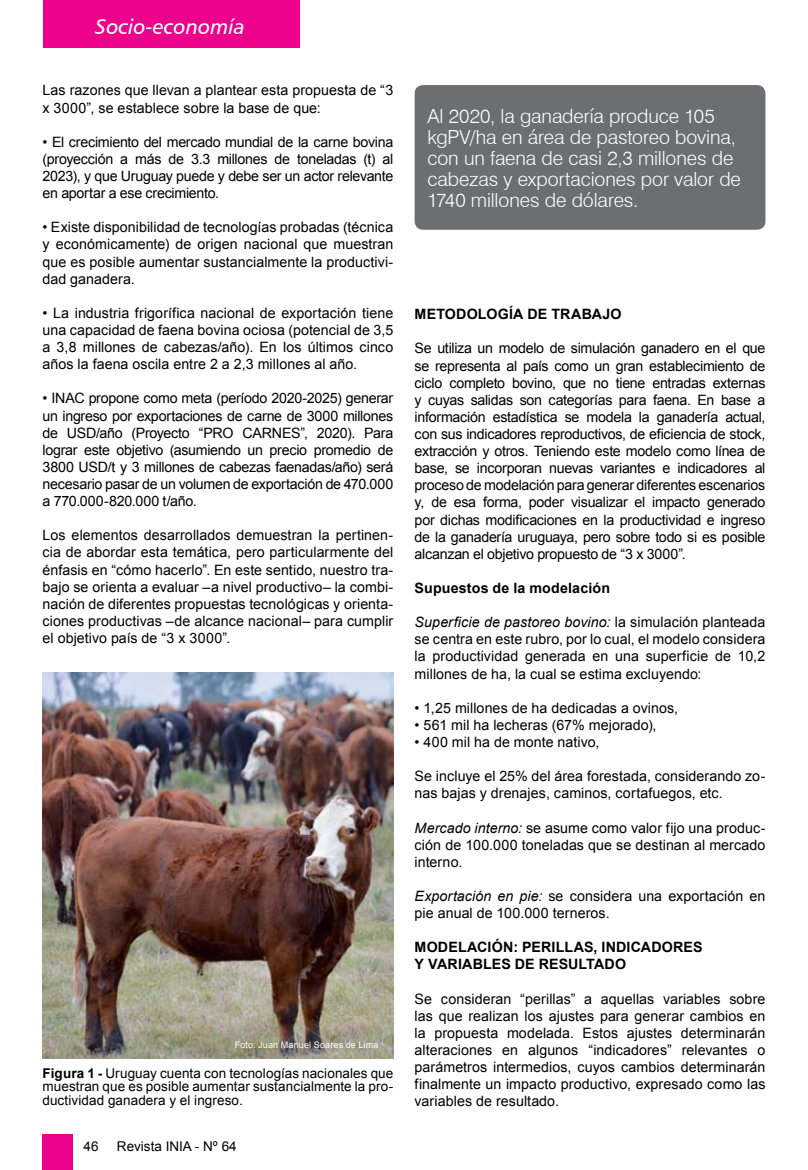
<style>
.page{position:relative;width:808px;height:1170px;background:#fff}
.page>*{position:absolute;margin:0;border:0;box-sizing:border-box;transform-origin:0 0}
.t1{font:21px "Humanist 777 BT Italic B";color:#fff}
.t2{font:300 19.5px/21px "Swiss 721 BT";color:#fff}
.t3{font:14.25px/17.1px "Arial";letter-spacing:.005em;color:#000;text-align:justify}
.t4{font:700 14.25px "Arial";letter-spacing:.01em;color:#000}
.t5{font:13.5px/13.5px "Arial";letter-spacing:.005em;color:#000;text-align:justify}
.t6{font:9px "Arial";letter-spacing:.02em;color:#fff}
.s1{font-weight:700}
.s2{font-style:italic}
</style>
<div class="page">
<div style="left:43px;top:0;width:257px;height:47px;background:#ec008c"></div>
<div style="left:43px;top:1134px;width:30px;height:35px;background:#ec008c"></div>
<div style="left:415px;top:85px;width:350px;height:145px;background:#6d6e71;border-radius:9px"></div>
<img style="left:43px;top:672px;width:351px;height:386px">
<h1 class="t1" style="left:95px;top:13px;width:151px">Socio-economía</h1>
<p class="t3" style="left:43px;top:82px;width:352px">Las razones que llevan a plantear esta propuesta de “3 x 3000”, se establece sobre la base de que:</p>
<p class="t3" style="left:43px;top:133px;width:352px">• El crecimiento del mercado mundial de la carne bovina (proyección a más de 3.3 millones de toneladas (t) al 2023), y que Uruguay puede y debe ser un actor relevante en aportar a ese crecimiento.</p>
<p class="t3" style="left:43px;top:219px;width:352px">• Existe disponibilidad de tecnologías probadas (técnica y económicamente) de origen nacional que muestran que es posible aumentar sustancialmente la productivi&shy;dad ganadera.</p>
<p class="t3" style="left:43px;top:304px;width:352px">• La industria frigorífica nacional de exportación tiene una capacidad de faena bovina ociosa (potencial de 3,5 a 3,8 millones de cabezas/año). En los últimos cinco años la faena oscila entre 2 a 2,3 millones al año.</p>
<p class="t3" style="left:43px;top:390px;width:352px">• INAC propone como meta (período 2020-2025) generar un ingreso por exportaciones de carne de 3000 millones de USD/año (Proyecto “PRO CARNES”, 2020). Para lograr este objetivo (asumiendo un precio promedio de 3800 USD/t y 3 millones de cabezas faenadas/año) será necesario pasar de un volumen de exportación de 470.000 a 770.000-820.000 t/año.</p>
<p class="t3" style="left:43px;top:527px;width:352px">Los elementos desarrollados demuestran la pertinen&shy;cia de abordar esta temática, pero particularmente del énfasis en “cómo hacerlo”. En este sentido, nuestro tra&shy;bajo se orienta a evaluar –a nivel productivo– la combi&shy;nación de diferentes propuestas tecnológicas y orienta&shy;ciones productivas –de alcance nacional– para cumplir el objetivo país de “3 x 3000”.</p>
<p class="t6" style="left:235px;top:1038px;width:145px">Foto: Juan Manuel Soares de Lima</p>
<p class="t5" style="left:43px;top:1066px;width:352px"><span class="s1">FIGURA 1 -</span> Uruguay cuenta con tecnologías nacionales que muestran que es posible aumentar sustancialmente la pro&shy;ductividad ganadera y el ingreso.</p>
<p class="t5" style="left:84px;top:1139px;width:17px">46</p>
<p class="t5" style="left:117px;top:1139px;width:121px">Revista INIA - Nº 64</p>
<h2 class="t2" style="left:427px;top:105px;width:315px">Al 2020, la ganadería produce 105 kgPV/ha en área de pastoreo bovina, con un faena de casi 2,3 millones de cabezas y exportaciones por valor de 1740 millones de dólares.</h2>
<p class="t4" style="left:415px;top:305px;width:23px">METODO</p>
<p class="t4" style="left:478px;top:305px;width:85px">LOGÍA DE TRABAJO</p>
<p class="t3" style="left:415px;top:340px;width:352px">Se utiliza un modelo de simulación ganadero en el que se representa al país como un gran establecimiento de ciclo completo bovino, que no tiene entradas externas y cuyas salidas son categorías para faena. En base a información estadística se modela la ganadería actual, con sus indicadores reproductivos, de eficiencia de stock, extracción y otros. Teniendo este modelo como línea de base, se incorporan nuevas variantes e indicadores al proceso de modelación para generar diferentes escenarios y, de esa forma, poder visualizar el impacto generado por dichas modificaciones en la productividad e ingreso de la ganadería uruguaya, pero sobre todo si es posible alcanzan el objetivo propuesto de “3 x 3000”.</p>
<p class="t4" style="left:415px;top:578px;width:197px">SUPUESTOS DE LA MODELACIÓN</p>
<p class="t3" style="left:415px;top:613px;width:352px"><span class="s2">Superficie de pastoreo bovino:</span> la simulación planteada se centra en este rubro, por lo cual, el modelo considera la productividad generada en una superficie de 10,2 millones de ha, la cual se estima excluyendo:</p>
<p class="t3" style="left:415px;top:699px;width:265px">• 1,25 millones de ha dedicadas a ovinos,</p>
<p class="t3" style="left:415px;top:716px;width:243px">• 561 mil ha lecheras (67% mejorado),</p>
<p class="t3" style="left:415px;top:733px;width:186px">• 400 mil ha de monte nativo,</p>
<p class="t3" style="left:415px;top:767px;width:352px">Se incluye el 25% del área forestada, considerando zo&shy;nas bajas y drenajes, caminos, cortafuegos, etc.</p>
<p class="t3" style="left:415px;top:819px;width:352px"><span class="s2">Mercado interno:</span> se asume como valor fijo una produc&shy;ción de 100.000 toneladas que se destinan al mercado interno.</p>
<p class="t3" style="left:415px;top:887px;width:352px"><span class="s2">Exportación en pie:</span> se considera una exportación en pie anual de 100.000 terneros.</p>
<p class="t4" style="left:415px;top:937px;width:24px">MODE</p>
<p class="t4" style="left:458px;top:937px;width:73px">LACIÓN : PERI</p>
<p class="t4" style="left:556px;top:937px;width:54px">LLAS, INDI</p>
<p class="t4" style="left:631px;top:937px;width:22px">CADORES</p>
<p class="t4" style="left:415px;top:954px;width:24px">Y VARIAB</p>
<p class="t4" style="left:483px;top:954px;width:67px">LESDERESU</p>
<p class="t4" style="left:579px;top:954px;width:19px">LTADO</p>
<p class="t3" style="left:415px;top:990px;width:352px">Se consideran “perillas” a aquellas variables sobre las que realizan los ajustes para generar cambios en la propuesta modelada. Estos ajustes determinarán alteraciones en algunos “indicadores” relevantes o parámetros intermedios, cuyos cambios determinarán finalmente un impacto productivo, expresado como las variables de resultado.</p>
</div>
